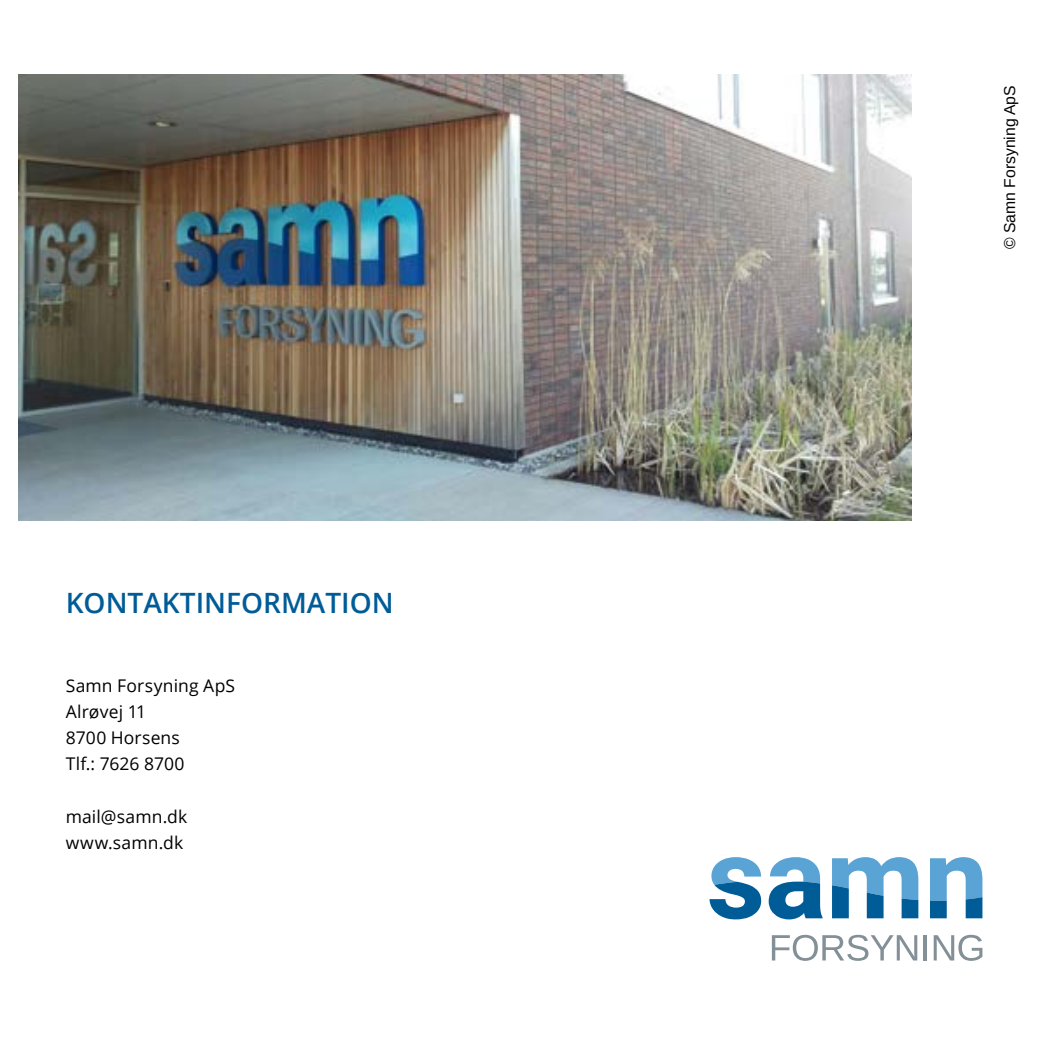
<style>
.page{position:relative;width:1042px;height:1042px;background:#fff}
.page>*{position:absolute;margin:0;border:0;box-sizing:border-box;transform-origin:0 0}
.Overskrift{font:600 28px "Open Sans";color:#005c97}
.Brødtext{font:17.5px "Open Sans";letter-spacing:.005em;color:#000}
.t1{font:15.75px "Arimo";color:#000}
</style>
<div class="page">
<img style="left:18px;top:74px;width:893px;height:447px">
<svg style="left:709px;top:857px;width:52px;height:62px"></svg>
<svg style="left:768px;top:857px;width:54px;height:62px"></svg>
<svg style="left:832px;top:857px;width:86px;height:61px"></svg>
<svg style="left:930px;top:857px;width:52px;height:61px"></svg>
<svg style="left:772px;top:935px;width:145px;height:26px"></svg>
<hr style="left:924px;top:935px;width:3px;height:25px;background:#839097">
<svg style="left:933px;top:935px;width:49px;height:26px"></svg>
<p class="Overskrift" style="left:66px;top:583px;width:329px">KONTAKTINFORMATION</p>
<p class="Brødtext" style="left:66px;top:673px;width:171px">Samn Forsyning ApS</p>
<p class="Brødtext" style="left:66px;top:699px;width:82px">Alrøvej 11</p>
<p class="Brødtext" style="left:66px;top:726px;width:115px">8700 Horsens</p>
<p class="Brødtext" style="left:66px;top:752px;width:120px">Tlf.: 7626 8700</p>
<p class="Brødtext" style="left:66px;top:804px;width:123px">mail@samn.dk</p>
<p class="Brødtext" style="left:66px;top:831px;width:119px">www.samn.dk</p>
<p class="t1" style="left:999px;top:249px;width:165px;rotate:-90deg">© Samn Forsyning ApS</p>
</div>
